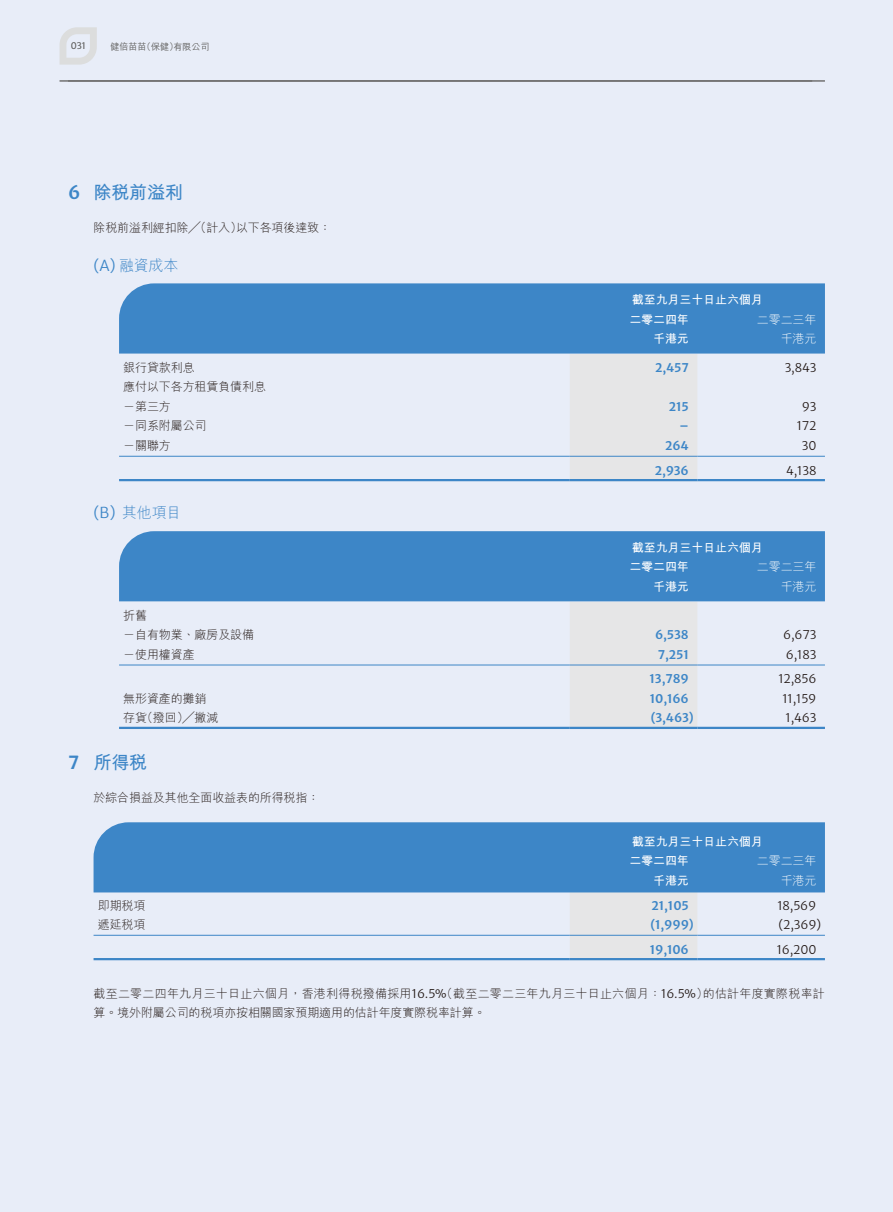
<style>
.page{position:relative;width:893px;height:1212px;background:#e8edf8}
.page>*{position:absolute;margin:0;border:0;box-sizing:border-box;transform-origin:0 0}
.t1{font:18px "M Hei HK Bold E Ten B5 H";letter-spacing:-.01em;color:#3d86c7}
.t2{font:15px "M Hei HK Light E Ten B5 H";letter-spacing:-.01em;color:#3d86c7}
.t3{font:12px/19.5px "M Hei HK Light E Ten B5 H";letter-spacing:-.01em;color:#231916}
.t4{font:12px/19.5px "M Hei HK Light E Ten B5 H";letter-spacing:.02em;color:#231916}
.t5{font:600 12px "Merriweather Sans";letter-spacing:-.01em;color:#3d86c7}
.t6{font:300 12px "Merriweather Sans";letter-spacing:-.01em;color:#231916}
.t7{font:12px/19.5px "M Hei HK Bold E Ten B5 H";letter-spacing:-.01em;color:#fff}
.t8{font:12px "M Hei HK Light E Ten B5 H";letter-spacing:-.01em;color:#fff}
.t9{font:9px "M Hei HK Light E Ten B5 H";color:#717171}
.t10{font:300 9px "Merriweather Sans";color:#717171}
.s1{font-family:"Merriweather Sans";font-weight:600}
.s2{font-family:"Merriweather Sans";font-weight:300}
</style>
<div class="page">
<hr style="left:60px;top:80px;width:752px;height:2px;background:#717171">
<svg style="left:60px;top:27px;width:37px;height:38px"></svg>
<hr style="left:68px;top:80px;width:757px;height:2px;background:#717171">
<div style="left:570px;top:354px;width:127px;height:125px;background:#e6e6e7"></div>
<div style="left:119px;top:283px;width:706px;height:71px;background:#3d86c7"></div>
<hr style="left:119px;top:456px;width:451px;height:1px;background:#3d86c7">
<hr style="left:570px;top:456px;width:127px;height:1px;background:#3d86c7">
<hr style="left:697px;top:456px;width:128px;height:1px;background:#3d86c7">
<hr style="left:119px;top:479px;width:451px;height:2px;background:#3d86c7">
<hr style="left:570px;top:479px;width:127px;height:2px;background:#3d86c7">
<hr style="left:697px;top:479px;width:128px;height:2px;background:#3d86c7">
<div style="left:570px;top:602px;width:127px;height:125px;background:#e6e6e7"></div>
<div style="left:119px;top:531px;width:706px;height:70px;background:#3d86c7"></div>
<hr style="left:119px;top:665px;width:451px;height:1px;background:#3d86c7">
<hr style="left:570px;top:665px;width:127px;height:1px;background:#3d86c7">
<hr style="left:697px;top:665px;width:128px;height:1px;background:#3d86c7">
<hr style="left:119px;top:727px;width:451px;height:2px;background:#3d86c7">
<hr style="left:570px;top:727px;width:127px;height:2px;background:#3d86c7">
<hr style="left:697px;top:727px;width:128px;height:2px;background:#3d86c7">
<div style="left:570px;top:892px;width:127px;height:66px;background:#e6e6e7"></div>
<div style="left:94px;top:822px;width:731px;height:70px;background:#3d86c7"></div>
<hr style="left:94px;top:935px;width:476px;height:1px;background:#3d86c7">
<hr style="left:570px;top:935px;width:127px;height:1px;background:#3d86c7">
<hr style="left:697px;top:935px;width:128px;height:1px;background:#3d86c7">
<hr style="left:94px;top:958px;width:476px;height:2px;background:#3d86c7">
<hr style="left:570px;top:958px;width:127px;height:2px;background:#3d86c7">
<hr style="left:697px;top:958px;width:128px;height:2px;background:#3d86c7">
<p class="t10" style="left:71px;top:40px;width:17px">031</p>
<p class="t9" style="left:111px;top:43px;width:101px">健倍苗苗（保健）有限公司</p>
<h1 class="t1" style="left:68px;top:185px;width:116px"><span class="s1">6</span> 除稅前溢利</h1>
<p class="t3" style="left:94px;top:219px;width:239px">除稅前溢利經扣除╱（計入）以下各項後達致：</p>
<p class="t2" style="left:94px;top:259px;width:87px"><span class="s2">(A)</span> 融資成本</p>
<p class="t7" style="left:629px;top:291px;width:135px">截至九月三十日止六個月二零二四年</p>
<p class="t8" style="left:757px;top:315px;width:61px">二零二三年</p>
<p class="t7" style="left:653px;top:330px;width:37px">千港元</p>
<p class="t8" style="left:781px;top:334px;width:37px">千港元</p>
<p class="t3" style="left:123px;top:359px;width:73px">銀行貸款利息</p>
<p class="t5" style="left:655px;top:360px;width:35px">2,457</p>
<p class="t6" style="left:785px;top:360px;width:33px">3,843</p>
<p class="t3" style="left:123px;top:379px;width:144px">應付以下各方租賃負債利息－第三方</p>
<p class="t5" style="left:669px;top:399px;width:22px">215</p>
<p class="t6" style="left:802px;top:399px;width:16px">93</p>
<p class="t3" style="left:123px;top:418px;width:85px">－同系附屬公司</p>
<p class="t5" style="left:680px;top:419px;width:11px">–</p>
<p class="t6" style="left:797px;top:419px;width:21px">172</p>
<p class="t3" style="left:123px;top:437px;width:49px">－關聯方</p>
<p class="t5" style="left:665px;top:438px;width:25px">264</p>
<p class="t6" style="left:802px;top:438px;width:16px">30</p>
<p class="t5" style="left:655px;top:463px;width:36px">2,936</p>
<p class="t6" style="left:786px;top:463px;width:32px">4,138</p>
<p class="t2" style="left:94px;top:507px;width:90px"><span class="s2">(B)</span> 其他項目</p>
<p class="t7" style="left:629px;top:539px;width:135px">截至九月三十日止六個月二零二四年</p>
<p class="t8" style="left:757px;top:562px;width:61px">二零二三年</p>
<p class="t3" style="left:123px;top:607px;width:132px">折舊<br>－自有物業、廠房及設備</p>
<p class="t7" style="left:653px;top:578px;width:37px">千港元</p>
<p class="t8" style="left:781px;top:582px;width:37px">千港元</p>
<p class="t5" style="left:655px;top:627px;width:35px">6,538</p>
<p class="t6" style="left:783px;top:627px;width:35px">6,673</p>
<p class="t3" style="left:123px;top:646px;width:73px">－使用權資產</p>
<p class="t5" style="left:658px;top:647px;width:33px">7,251</p>
<p class="t6" style="left:786px;top:647px;width:32px">6,183</p>
<p class="t5" style="left:650px;top:671px;width:41px">13,789</p>
<p class="t6" style="left:778px;top:671px;width:40px">12,856</p>
<p class="t3" style="left:123px;top:690px;width:85px">無形資產的攤銷</p>
<p class="t5" style="left:650px;top:691px;width:41px">10,166</p>
<p class="t6" style="left:782px;top:691px;width:35px">11,159</p>
<p class="t3" style="left:123px;top:710px;width:97px">存貨（撥回）╱撇減</p>
<p class="t5" style="left:651px;top:710px;width:45px">(3,463)</p>
<p class="t6" style="left:785px;top:710px;width:32px">1,463</p>
<h1 class="t1" style="left:68px;top:755px;width:81px"><span class="s1">7</span> 所得稅</h1>
<p class="t3" style="left:94px;top:789px;width:227px">於綜合損益及其他全面收益表的所得稅指：</p>
<p class="t7" style="left:629px;top:833px;width:135px">截至九月三十日止六個月二零二四年</p>
<p class="t8" style="left:757px;top:856px;width:61px">二零二三年</p>
<p class="t7" style="left:653px;top:872px;width:37px">千港元</p>
<p class="t8" style="left:781px;top:876px;width:37px">千港元</p>
<p class="t3" style="left:98px;top:897px;width:49px">即期稅項</p>
<p class="t5" style="left:652px;top:898px;width:39px">21,105</p>
<p class="t6" style="left:777px;top:898px;width:40px">18,569</p>
<p class="t3" style="left:98px;top:916px;width:49px">遞延稅項</p>
<p class="t5" style="left:650px;top:917px;width:45px">(1,999)</p>
<p class="t6" style="left:779px;top:917px;width:44px">(2,369)</p>
<p class="t5" style="left:650px;top:942px;width:41px">19,106</p>
<p class="t6" style="left:777px;top:942px;width:41px">16,200</p>
<p class="t4" style="left:94px;top:985px;width:733px">截至二零二四年九月三十日止六個月，香港利得稅撥備採用<span class="s2">16.5%</span>（截至二零二三年九月三十日止六個月：<span class="s2">16.5%</span>）的估計年度實際稅率計算。境外附屬公司的稅項亦按相關國家預期適用的估計年度實際稅率計算。</p>
</div>
